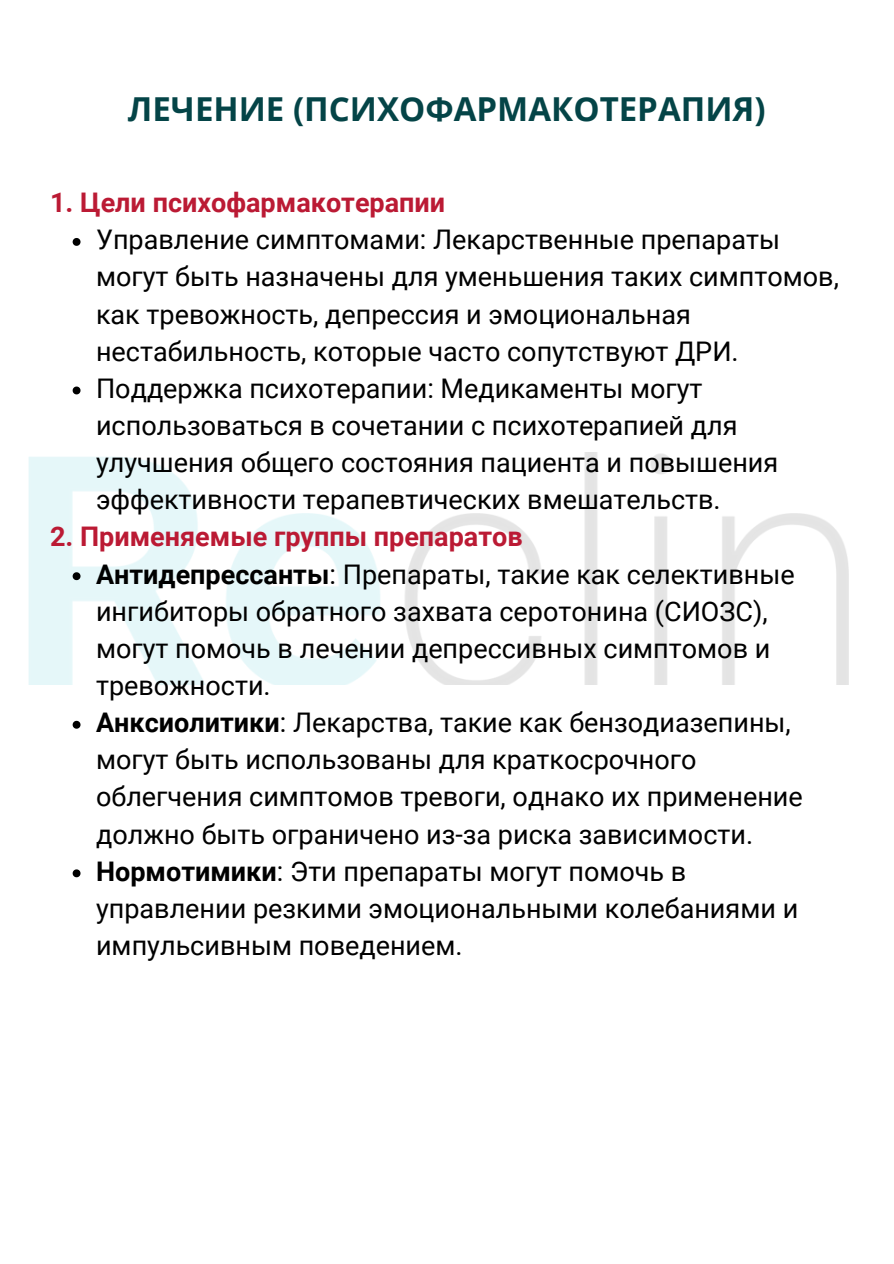
<style>
.page{position:relative;width:894px;height:1264px;background:#fff}
.page>*{position:absolute;margin:0;border:0;box-sizing:border-box;transform-origin:0 0}
.t1{font:700 33px "Open Sans";color:#044447}
.t2{font:27px/37.2px "Roboto";color:#000}
.t3{font:700 27px "Roboto";color:#bb1a34}
.s1{font-weight:700}
</style>
<div class="page">
<img style="left:28px;top:452px;width:819px;height:232px">
<svg style="left:73px;top:238px;width:7px;height:8px"></svg>
<svg style="left:73px;top:386px;width:7px;height:8px"></svg>
<svg style="left:73px;top:572px;width:7px;height:8px"></svg>
<svg style="left:73px;top:720px;width:7px;height:8px"></svg>
<svg style="left:73px;top:869px;width:7px;height:8px"></svg>
<p class="t1" style="left:128px;top:86px;width:639px">ЛЕЧЕНИЕ (ПСИХОФАРМАКОТЕРАПИЯ)</p>
<h1 class="t3" style="left:50px;top:187px;width:396px">1. Цели психофармакотерапии</h1>
<h2 class="t2" style="left:96px;top:221px;width:744px">Управление симптомами: Лекарственные препараты могут быть назначены для уменьшения таких симптомов, как тревожность, депрессия и эмоциональная нестабильность, которые часто сопутствуют ДРИ.</h2>
<p class="t2" style="left:96px;top:370px;width:683px">Поддержка психотерапии: Медикаменты могут использоваться в сочетании с психотерапией для улучшения общего состояния пациента и повышения эффективности терапевтических вмешательств.</p>
<p class="t3" style="left:50px;top:521px;width:474px">2. Применяемые группы препаратов</p>
<h2 class="t2" style="left:96px;top:555px;width:700px"><span class="s1">Антидепрессанты</span>: Препараты, такие как селективные ингибиторы обратного захвата серотонина (СИОЗС), могут помочь в лечении депрессивных симптомов и тревожности.</h2>
<p class="t2" style="left:96px;top:704px;width:708px"><span class="s1">Анксиолитики</span>: Лекарства, такие как бензодиазепины, могут быть использованы для краткосрочного облегчения симптомов тревоги, однако их применение должно быть ограничено из-за риска зависимости.</p>
<p class="t2" style="left:96px;top:852px;width:703px"><span class="s1">Нормотимики</span>: Эти препараты могут помочь в управлении резкими эмоциональными колебаниями и импульсивным поведением.</p>
</div>
